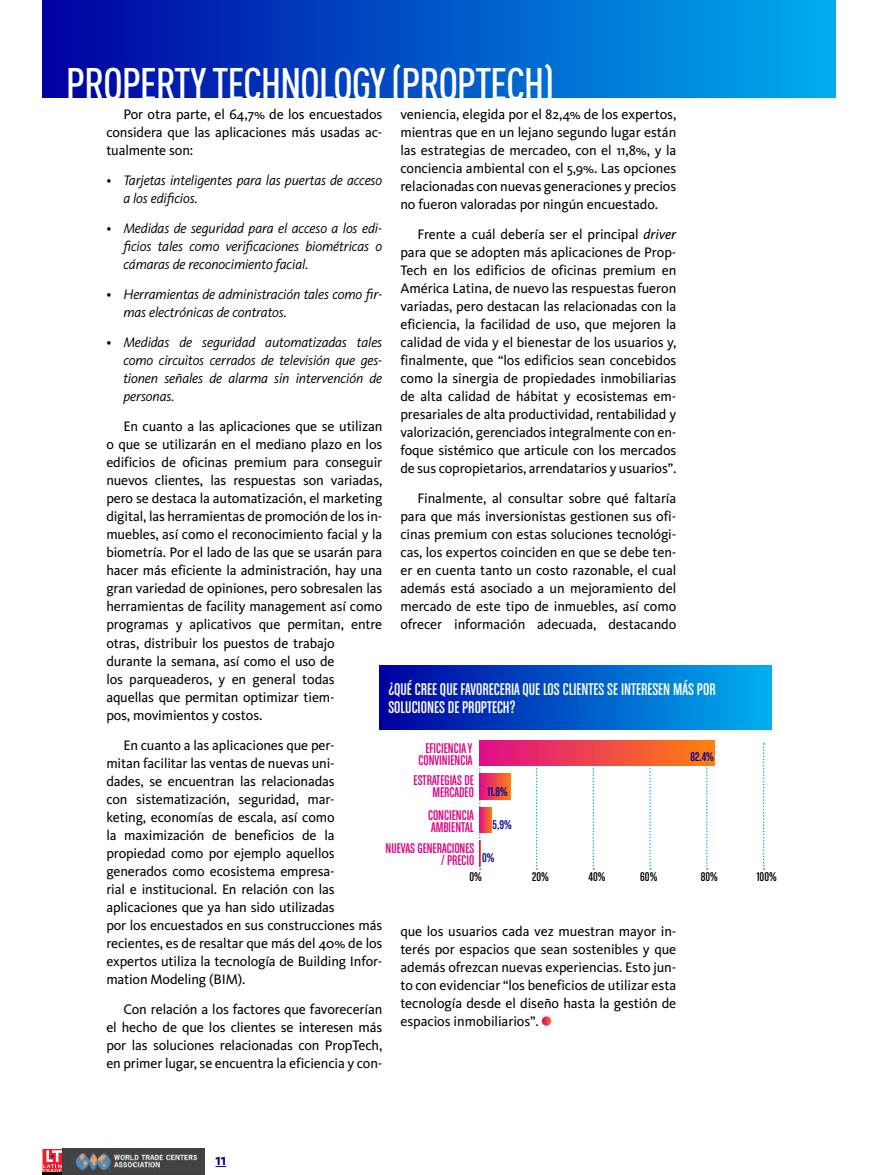
<style>
.page{position:relative;width:878px;height:1175px;background:#fff}
.page>*{position:absolute;margin:0;border:0;box-sizing:border-box;transform-origin:0 0}
.t1{font:45px "DIN Cond Medium Alternate";letter-spacing:-.03em;color:#fff}
.t2{font:18px/18px "Chalet Comprime Cologne Eighty";color:#fff}
.t3{font:15px/12px "Chalet Comprime Cologne Eighty";color:#dd0084}
.t4{font:14.25px/18px "Kievit";letter-spacing:-.01em;color:#000;text-align:justify}
.t5{font:italic 14.25px/18px "Kievit";letter-spacing:-.01em;color:#000}
.t6{font:13.5px "Chalet Comprime Cologne Sixty";color:#000}
.t7{font:13.5px "Chalet Comprime Cologne Sixty";color:#0000a0}
.t8{font:700 12px "Canaro W00";color:#0000a0}
.s1{font-style:italic}
</style>
<div class="page">
<div style="left:42px;top:0;width:793px;height:98px;background:linear-gradient(to right,#0000a0,#00acef)"></div>
<svg style="left:536px;top:765px;width:1px;height:104px"></svg>
<svg style="left:592px;top:765px;width:2px;height:104px"></svg>
<svg style="left:649px;top:765px;width:2px;height:104px"></svg>
<svg style="left:706px;top:765px;width:1px;height:104px"></svg>
<svg style="left:762px;top:743px;width:2px;height:126px"></svg>
<svg style="left:481px;top:807px;width:10px;height:25px"></svg>
<svg style="left:479px;top:765px;width:2px;height:104px"></svg>
<div style="left:380px;top:666px;width:391px;height:63px;background:linear-gradient(to right,#0000a0,#00aff0)"></div>
<div style="left:479px;top:740px;width:235px;height:25px;background:linear-gradient(to right,#de0c8a,#fe810e)"></div>
<svg style="left:479px;top:773px;width:31px;height:26px"></svg>
<div style="left:42px;top:1149px;width:20px;height:23px;background:#ed1c2e"></div>
<svg style="left:42px;top:1150px;width:20px;height:22px"></svg>
<img style="left:62px;top:1149px;width:142px;height:25px">
<hr style="left:42px;top:1172px;width:20px;height:2px;background:#000">
<svg style="left:542px;top:1016px;width:9px;height:9px"></svg>
<h1 class="t1" style="left:66px;top:57px;width:489px">PROPERTY TECHNOLOGY (PROPTECH)</h1>
<p class="t4" style="left:400px;top:106px;width:277px">veniencia, elegida por el 82,4% de los expertos, mientras que en un lejano segundo lugar están las estrategias de mercadeo, con el 11,8%, y la conciencia ambiental con el 5,9%. Las opciones relacionadas con nuevas generaciones y precios no fueron valoradas por ningún encuestado.</p>
<p class="t4" style="left:400px;top:226px;width:277px;text-indent:17px">Frente a cuál debería ser el principal <span class="s1">driver </span>para que se adopten más aplicaciones de Prop-Tech en los edificios de oficinas premium en América Latina, de nuevo las respuestas fueron variadas, pero destacan las relacionadas con la eficiencia, la facilidad de uso, que mejoren la calidad de vida y el bienestar de los usuarios y, finalmente, que “los edificios sean concebidos como la sinergia de propiedades inmobiliarias de alta calidad de hábitat y ecosistemas em&shy;presariales de alta productividad, rentabilidad y valorización, gerenciados integralmente con en&shy;foque sistémico que articule con los mercados de sus copropietarios, arrendatarios y usuarios”.</p>
<p class="t4" style="left:400px;top:490px;width:277px;text-indent:17px">Finalmente, al consultar sobre qué faltaría para que más inversionistas gestionen sus ofi&shy;cinas premium con estas soluciones tecnológi&shy;cas, los expertos coinciden en que se debe ten&shy;er en cuenta tanto un costo razonable, el cual además está asociado a un mejoramiento del mercado de este tipo de inmuebles, así como ofrecer información adecuada, destacando</p>
<p class="t4" style="left:106px;top:106px;width:277px;text-indent:17px">Por otra parte, el 64,7% de los encuestados considera que las aplicaciones más usadas ac&shy;tualmente son:</p>
<p class="t5" style="left:123px;top:172px;width:260px;text-indent:-17px">• Tarjetas inteligentes para las puertas de acceso a los edificios.</p>
<p class="t5" style="left:123px;top:220px;width:260px;text-align:justify;text-indent:-17px">• Medidas de seguridad para el acceso a los edi&shy;ficios tales como verificaciones biométricas o cámaras de reconocimiento facial.</p>
<p class="t5" style="left:123px;top:286px;width:260px;text-indent:-17px">• Herramientas de administración tales como fir&shy;mas electrónicas de contratos.</p>
<p class="t5" style="left:123px;top:334px;width:260px;text-align:justify;text-indent:-17px">• Medidas de seguridad automatizadas tales como circuitos cerrados de televisión que ges&shy;tionen señales de alarma sin intervención de personas.</p>
<p class="t4" style="left:106px;top:418px;width:277px;text-align:left;text-indent:17px">En cuanto a las aplicaciones que se utilizan o que se utilizarán en el mediano plazo en los edificios de oficinas premium para conseguir nuevos clientes, las respuestas son variadas, pero se destaca la automatización, el marketing digital, las herramientas de promoción de los in&shy;muebles, así como el reconocimiento facial y la biometría. Por el lado de las que se usarán para hacer más eficiente la administración, hay una gran variedad de opiniones, pero sobresalen las herramientas de facility management así como programas y aplicativos que permitan, entre otras, distribuir los puestos de trabajo durante la semana, así como el uso de<br>los parqueaderos, y en general todas aquellas que permitan optimizar tiem-<br>pos, movimientos y costos.</p>
<p class="t4" style="left:106px;top:736px;width:277px;text-align:left;text-indent:17px">En cuanto a las aplicaciones que per-<br>mitan facilitar las ventas de nuevas uni-<br>dades, se encuentran las relacionadas<br>con sistematización, seguridad, mar-<br>keting, economías de escala, así como<br>la maximización de beneficios de la propiedad como por ejemplo aquellos generados como ecosistema empresa-<br>rial e institucional. En relación con las aplicaciones que ya han sido utilizadas<br>por los encuestados en sus construcciones más recientes, es de resaltar que más del 40% de los expertos utiliza la tecnología de Building Infor&shy;mation Modeling (BIM).</p>
<p class="t4" style="left:106px;top:1000px;width:277px;text-indent:17px">Con relación a los factores que favorecerían el hecho de que los clientes se interesen más por las soluciones relacionadas con PropTech, en primer lugar, se encuentra la eficiencia y con-</p>
<p class="t2" style="left:388px;top:680px;width:329px">¿QUÉ CREE QUE FAVORECERIA QUE LOS CLIENTES SE INTERESEN MÁS POR<br>SOLUCIONES DE PROPTECH?</p>
<p class="t7" style="left:690px;top:749px;width:25px">82.4%</p>
<p class="t7" style="left:487px;top:784px;width:22px">11.8%</p>
<p class="t3" style="left:418px;top:741px;width:56px;text-align:center">EFICIENCIA Y<br>CONVINIENCIA</p>
<p class="t3" style="left:413px;top:774px;width:62px;text-align:right">ESTRATEGIAS DE<br>MERCADEO</p>
<p class="t3" style="left:428px;top:808px;width:47px">CONCIENCIA<br>AMBIENTAL</p>
<p class="t7" style="left:492px;top:817px;width:21px">5,9%</p>
<p class="t3" style="left:441px;top:841px;width:55px;text-indent:-55px">NUEVAS GENERACIONES<br>/ PRECIO <sup>0%</sup></p>
<p class="t6" style="left:469px;top:868px;width:14px">0%</p>
<p class="t6" style="left:532px;top:868px;width:18px">20%</p>
<p class="t6" style="left:588px;top:868px;width:19px">40%</p>
<p class="t6" style="left:640px;top:868px;width:19px">60%</p>
<p class="t6" style="left:700px;top:868px;width:19px">80%</p>
<p class="t6" style="left:756px;top:868px;width:21px">100%</p>
<p class="t4" style="left:400px;top:922px;width:277px">que los usuarios cada vez muestran mayor in&shy;terés por espacios que sean sostenibles y que además ofrezcan nuevas experiencias. Esto jun&shy;to con evidenciar “los beneficios de utilizar esta tecnología desde el diseño hasta la gestión de espacios inmobiliarios”.</p>
<p class="t8" style="left:215px;top:1153px;width:12px">11</p>
</div>
